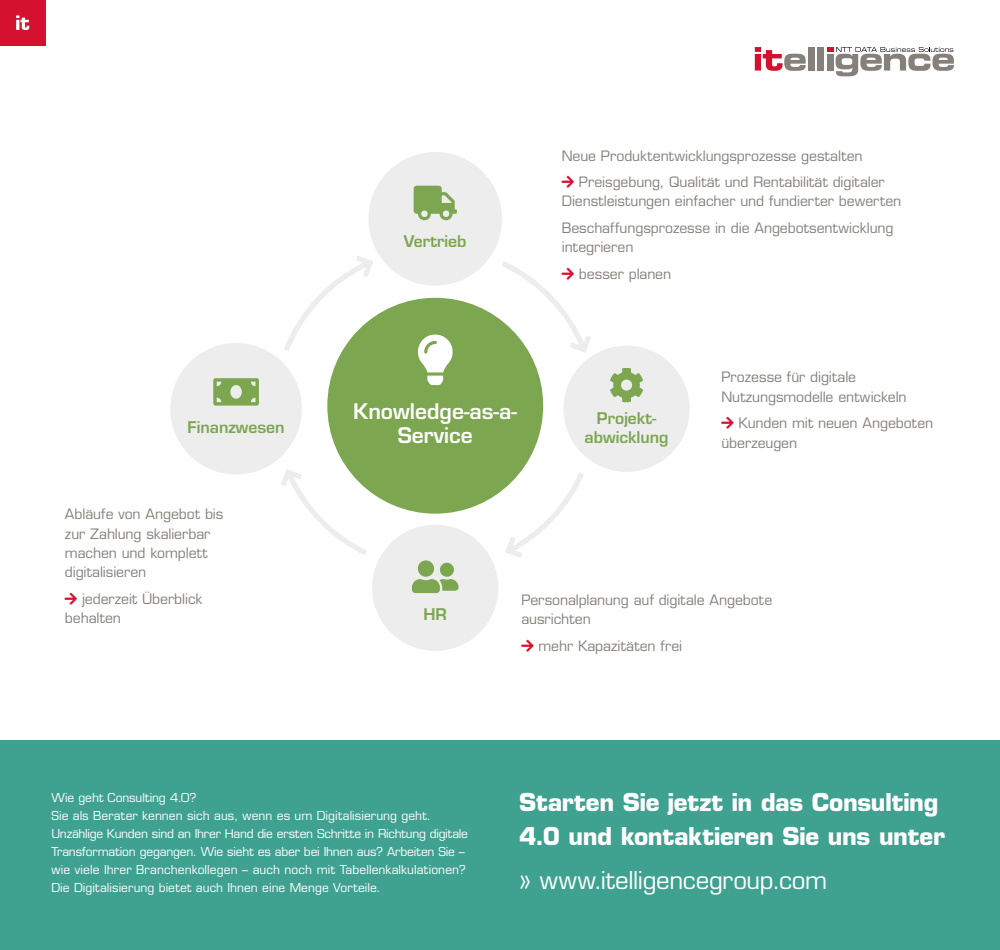
<style>
.page{position:relative;width:1000px;height:950px;background:#fff}
.page>*{position:absolute;margin:0;border:0;box-sizing:border-box;transform-origin:0 0}
.t1{font:700 24px/34.5px "Eurostile LT Std";letter-spacing:-.015em;color:#fff}
.t2{font:24px "Eurostile LT Std";letter-spacing:-.015em;color:#fff}
.t3{font:600 21px/24.5px "Eurostile LT Std";color:#fff;text-align:center}
.t4{font:600 15.75px/19.2px "Eurostile LT Std";color:#7ca64f;text-align:center}
.t5{font:14px/19.2px "Eurostile LT Std";letter-spacing:-.005em;color:#86807b}
.t6{font:12px/18px "Eurostile LT Std";color:#fff}
</style>
<div class="page">
<div style="left:327px;top:298px;width:216px;height:216px;background:#7ca64f;border-radius:50%"></div>
<div style="left:368px;top:152px;width:134px;height:134px;background:#ededed;border-radius:50%"></div>
<div style="left:563px;top:346px;width:127px;height:126px;background:#ededed;border-radius:50%"></div>
<div style="left:372px;top:525px;width:126px;height:126px;background:#ededed;border-radius:50%"></div>
<div style="left:170px;top:343px;width:132px;height:132px;background:#ededed;border-radius:50%"></div>
<svg style="left:610px;top:368px;width:33px;height:34px"></svg>
<svg style="left:414px;top:186px;width:43px;height:34px"></svg>
<svg style="left:213px;top:378px;width:46px;height:28px"></svg>
<svg style="left:412px;top:560px;width:47px;height:33px"></svg>
<svg style="left:418px;top:335px;width:35px;height:50px"></svg>
<svg style="left:500px;top:466px;width:84px;height:92px"></svg>
<svg style="left:281px;top:463px;width:92px;height:92px"></svg>
<svg style="left:284px;top:251px;width:95px;height:106px"></svg>
<div style="left:0;top:0;width:46px;height:46px;background:#d51130"></div>
<svg style="left:16px;top:15px;width:13px;height:15px"></svg>
<svg style="left:755px;top:47px;width:51px;height:24px"></svg>
<div style="left:808px;top:47px;width:6px;height:24px;background:#86807b"></div>
<div style="left:817px;top:47px;width:7px;height:24px;background:#86807b"></div>
<svg style="left:827px;top:47px;width:127px;height:29px"></svg>
<div style="left:0;top:740px;width:1000px;height:210px;background:#3fa190"></div>
<svg style="left:496px;top:261px;width:99px;height:97px"></svg>
<p class="t4" style="left:188px;top:418px;width:99px">Finanzwesen</p>
<p class="t5" style="left:65px;top:505px;width:160px">Abläufe von Angebot bis zur Zahlung skalierbar machen und komplett digitalisieren</p>
<p class="t5" style="left:65px;top:589px;width:139px;text-indent:17px">jederzeit Überblick behalten</p>
<p class="t4" style="left:404px;top:232px;width:64px">Vertrieb</p>
<h2 class="t3" style="left:353px;top:399px;width:165px">Knowledge-as-a-<br>Service</h2>
<p class="t5" style="left:579px;top:142px;width:307px;line-height:26.7px;text-indent:-17px">Neue Produktentwicklungsprozesse gestalten<br>Preisgebung, Qualität und Rentabilität digitaler</p>
<p class="t5" style="left:562px;top:188px;width:341px;line-height:26.7px">Dienstleistungen einfacher und fundierter bewerten<br>Beschaffungsprozesse in die Angebotsentwicklung</p>
<p class="t5" style="left:579px;top:234px;width:94px;line-height:26.7px;text-indent:-17px">integrieren besser planen</p>
<p class="t4" style="left:585px;top:409px;width:86px">Projekt&shy;abwicklung</p>
<p class="t5" style="left:721px;top:368px;width:187px">Prozesse für digitale<br>Nutzungsmodelle entwickeln</p>
<p class="t5" style="left:721px;top:414px;width:213px;text-indent:17px">Kunden mit neuen Angeboten überzeugen</p>
<p class="t4" style="left:424px;top:605px;width:25px">HR</p>
<p class="t5" style="left:521px;top:591px;width:252px">Personalplanung auf digitale Angebote ausrichten</p>
<p class="t5" style="left:538px;top:636px;width:145px">mehr Kapazitäten frei</p>
<p class="t6" style="left:52px;top:788px;width:418px">Wie geht Consulting 4.0?<br>Sie als Berater kennen sich aus, wenn es um Digitalisierung geht.<br>Unzählige Kunden sind an Ihrer Hand die ersten Schritte in Richtung digitale Transformation gegangen. Wie sieht es aber bei Ihnen aus? Arbeiten Sie – wie viele Ihrer Branchenkollegen – auch noch mit Tabellenkalkulationen?<br>Die Digitalisierung bietet auch Ihnen eine Menge Vorteile.</p>
<h1 class="t1" style="left:519px;top:785px;width:427px">Starten Sie jetzt in das Consulting<br>4.0 und kontaktieren Sie uns unter</h1>
<h1 class="t2" style="left:519px;top:865px;width:310px">» www.itelligencegroup.com</h1>
</div>
